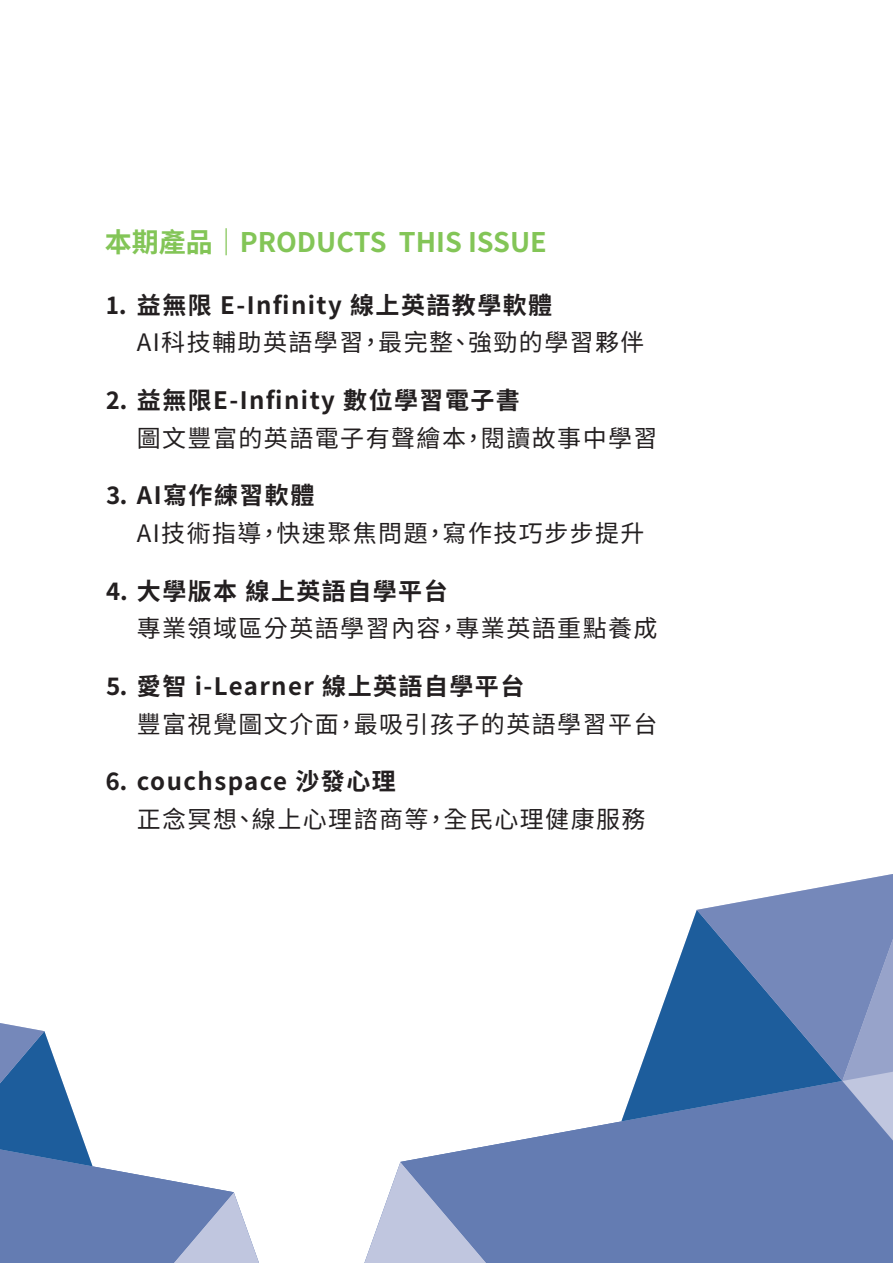
<style>
.page{position:relative;width:893px;height:1263px;background:#fff}
.page>*{position:absolute;margin:0;border:0;box-sizing:border-box;transform-origin:0 0}
.t1{font:700 27px "Noto Sans CJ Ktc";color:#83c557}
.t2{font:24px "Noto Sans CJ Ktc";letter-spacing:.06em;color:#231f20}
.t3{font:700 24px "Noto Sans CJ Ktc";letter-spacing:.06em;color:#231f20}
</style>
<div class="page">
<svg style="left:364px;top:1163px;width:36px;height:100px"></svg>
<svg style="left:400px;top:1081px;width:493px;height:182px;fill:#647cb2"></svg>
<svg style="left:621px;top:910px;width:221px;height:211px"></svg>
<svg style="left:697px;top:874px;width:196px;height:207px;background:#6987b8"></svg>
<svg style="left:0;top:1023px;width:259px;height:240px"></svg>
<p class="t1" style="left:105px;top:227px;width:444px">本期產品｜PRODUCTS THIS ISSUE</p>
<p class="t3" style="left:105px;top:291px;width:449px">⒈ 益無限 E-Infinity 線上英語教學軟體</p>
<p class="t2" style="left:137px;top:329px;width:509px">AI科技輔助英語學習，最完整、強勁的學習夥伴</p>
<p class="t3" style="left:105px;top:387px;width:417px">⒉ 益無限E-Infinity 數位學習電子書</p>
<p class="t2" style="left:137px;top:424px;width:522px">圖文豐富的英語電子有聲繪本，閱讀故事中學習</p>
<p class="t3" style="left:105px;top:482px;width:211px">⒊ AI寫作練習軟體</p>
<p class="t2" style="left:137px;top:520px;width:509px">AI技術指導，快速聚焦問題，寫作技巧步步提升</p>
<p class="t3" style="left:105px;top:577px;width:345px">⒋ 大學版本 線上英語自學平台</p>
<p class="t2" style="left:137px;top:615px;width:522px">專業領域區分英語學習內容，專業英語重點養成</p>
<p class="t3" style="left:105px;top:673px;width:421px">⒌ 愛智 i-Learner 線上英語自學平台</p>
<p class="t2" style="left:137px;top:710px;width:522px">豐富視覺圖文介面，最吸引孩子的英語學習平台</p>
<p class="t3" style="left:105px;top:768px;width:293px">⒍ couchspace 沙發心理</p>
<p class="t2" style="left:137px;top:806px;width:510px">正念冥想、線上心理諮商等，全民心理健康服務</p>
</div>
